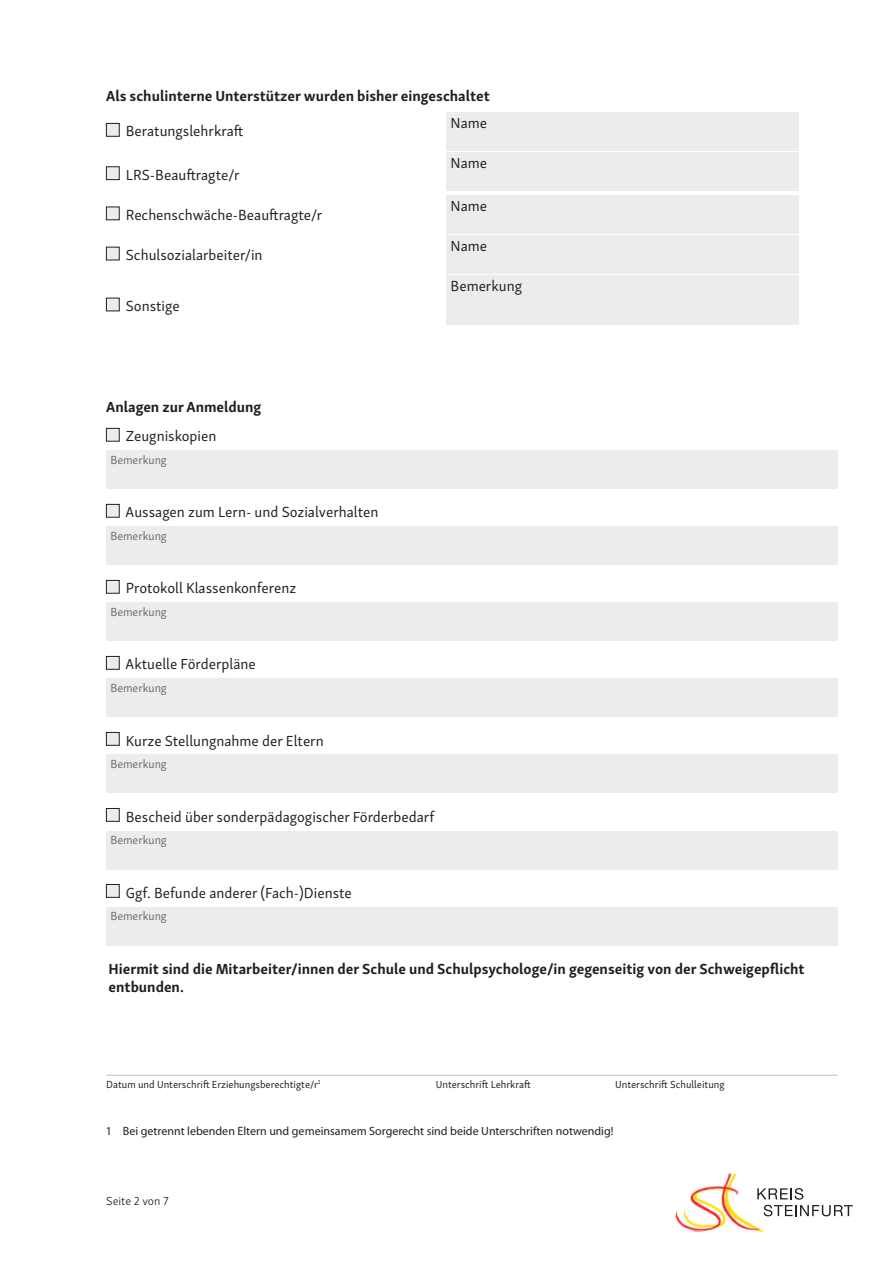
<style>
.page{position:relative;width:893px;height:1263px;background:#fff}
.page>*{position:absolute;margin:0;border:0;box-sizing:border-box;transform-origin:0 0}
.t1{font:15px "Skolar Sans Latn";color:#231f20}
.t2{font:700 15px/18px "Skolar Sans Latn";color:#231f20}
.t3{font:12px "Myriad Pro";color:#231f20}
.t4{font:300 12px "Skolar Sans Latn";color:#57585a}
.t5{font:300 12px "Skolar Sans Latn";color:#231f20}
.t6{font:10.5px "Skolar Sans Latn";color:#231f20}
.t7{font:6.15px "Skolar Sans Latn";color:#231f20}
</style>
<div class="page">
<svg style="left:773px;top:1188px;width:80px;height:28px"></svg>
<img style="left:675px;top:1173px;width:98px;height:60px">
<div style="left:106px;top:123px;width:13px;height:13px;background:#ececee"></div>
<div style="left:106px;top:123px;width:13px;height:13px;border:1px solid #231f20"></div>
<div style="left:446px;top:112px;width:353px;height:38px;background:#ececee"></div>
<div style="left:106px;top:167px;width:13px;height:13px;background:#ececee"></div>
<div style="left:106px;top:167px;width:13px;height:13px;border:1px solid #231f20"></div>
<div style="left:446px;top:152px;width:353px;height:38px;background:#ececee"></div>
<div style="left:106px;top:207px;width:13px;height:13px;background:#ececee"></div>
<div style="left:106px;top:207px;width:13px;height:13px;border:1px solid #231f20"></div>
<div style="left:446px;top:196px;width:353px;height:38px;background:#ececee"></div>
<div style="left:106px;top:247px;width:13px;height:13px;background:#ececee"></div>
<div style="left:106px;top:247px;width:13px;height:13px;border:1px solid #231f20"></div>
<div style="left:446px;top:236px;width:353px;height:38px;background:#ececee"></div>
<div style="left:106px;top:298px;width:13px;height:13px;background:#ececee"></div>
<div style="left:106px;top:298px;width:13px;height:13px;border:1px solid #231f20"></div>
<div style="left:446px;top:276px;width:353px;height:49px;background:#ececee"></div>
<div style="left:106px;top:428px;width:13px;height:13px;background:#ececee"></div>
<div style="left:106px;top:428px;width:13px;height:13px;border:1px solid #231f20"></div>
<div style="left:106px;top:451px;width:732px;height:38px;background:#ececee"></div>
<div style="left:106px;top:504px;width:13px;height:13px;background:#ececee"></div>
<div style="left:106px;top:504px;width:13px;height:13px;border:1px solid #231f20"></div>
<div style="left:106px;top:527px;width:732px;height:38px;background:#ececee"></div>
<div style="left:106px;top:580px;width:13px;height:13px;background:#ececee"></div>
<div style="left:106px;top:580px;width:13px;height:13px;border:1px solid #231f20"></div>
<div style="left:106px;top:603px;width:732px;height:38px;background:#ececee"></div>
<div style="left:106px;top:656px;width:13px;height:13px;background:#ececee"></div>
<div style="left:106px;top:656px;width:13px;height:13px;border:1px solid #231f20"></div>
<div style="left:106px;top:679px;width:732px;height:38px;background:#ececee"></div>
<div style="left:106px;top:732px;width:13px;height:13px;background:#ececee"></div>
<div style="left:106px;top:732px;width:13px;height:13px;border:1px solid #231f20"></div>
<div style="left:106px;top:755px;width:732px;height:38px;background:#ececee"></div>
<div style="left:106px;top:808px;width:13px;height:13px;background:#ececee"></div>
<div style="left:106px;top:808px;width:13px;height:13px;border:1px solid #231f20"></div>
<div style="left:106px;top:831px;width:732px;height:38px;background:#ececee"></div>
<div style="left:106px;top:884px;width:13px;height:13px;background:#ececee"></div>
<div style="left:106px;top:884px;width:13px;height:13px;border:1px solid #231f20"></div>
<div style="left:106px;top:907px;width:732px;height:38px;background:#ececee"></div>
<hr style="left:106px;top:1075px;width:732px;height:1px;background:#bcbdc0">
<p class="t2" style="left:106px;top:85px;width:385px">Als schulinterne Unterstützer wurden bisher eingeschaltet</p>
<p class="t1" style="left:126px;top:120px;width:119px">Beratungslehrkraft</p>
<p class="t1" style="left:451px;top:111px;width:38px">Name</p>
<p class="t1" style="left:126px;top:163px;width:115px">LRS-Beauftragte/r</p>
<p class="t1" style="left:126px;top:204px;width:198px">Rechenschwäche-Beauftragte/r</p>
<p class="t1" style="left:126px;top:244px;width:138px">Schulsozialarbeiter/in</p>
<p class="t1" style="left:126px;top:295px;width:55px">Sonstige</p>
<p class="t1" style="left:451px;top:151px;width:38px">Name</p>
<p class="t1" style="left:451px;top:195px;width:38px">Name</p>
<p class="t1" style="left:451px;top:235px;width:38px">Name</p>
<p class="t1" style="left:451px;top:275px;width:73px">Bemerkung</p>
<p class="t2" style="left:106px;top:396px;width:157px">Anlagen zur Anmeldung</p>
<p class="t1" style="left:126px;top:425px;width:92px">Zeugniskopien</p>
<p class="t4" style="left:110px;top:451px;width:58px">Bemerkung</p>
<p class="t1" style="left:126px;top:501px;width:254px">Aussagen zum Lern- und Sozialverhalten</p>
<p class="t4" style="left:110px;top:527px;width:58px">Bemerkung</p>
<p class="t1" style="left:126px;top:577px;width:172px">Protokoll Klassenkonferenz</p>
<p class="t4" style="left:110px;top:603px;width:58px">Bemerkung</p>
<p class="t1" style="left:126px;top:653px;width:132px">Aktuelle Förderpläne</p>
<p class="t4" style="left:110px;top:679px;width:58px">Bemerkung</p>
<p class="t1" style="left:126px;top:729px;width:199px">Kurze Stellungnahme der Eltern</p>
<p class="t4" style="left:110px;top:755px;width:58px">Bemerkung</p>
<p class="t1" style="left:126px;top:805px;width:310px">Bescheid über sonderpädagogischer Förderbedarf</p>
<p class="t4" style="left:110px;top:831px;width:58px">Bemerkung</p>
<p class="t1" style="left:126px;top:881px;width:227px">Ggf. Befunde anderer (Fach-)Dienste</p>
<p class="t4" style="left:110px;top:907px;width:58px">Bemerkung</p>
<p class="t2" style="left:109px;top:958px;width:698px">Hiermit sind die Mitarbeiter/innen der Schule und Schulpsychologe/in gegenseitig von der Schweigepflicht entbunden.</p>
<p class="t6" style="left:106px;top:1076px;width:213px">Datum und Unterschrift Erziehungsberechtigte/r</p>
<p class="t6" style="left:436px;top:1076px;width:96px">Unterschrift Lehrkraft</p>
<p class="t6" style="left:615px;top:1076px;width:111px">Unterschrift Schulleitung</p>
<p class="t7" style="left:318px;top:1077px;width:4px">1</p>
<p class="t3" style="left:106px;top:1124px;width:509px">1 Bei getrennt lebenden Eltern und gemeinsamem Sorgerecht sind beide Unterschriften notwendig!</p>
<p class="t5" style="left:106px;top:1192px;width:64px">Seite 2 von 7</p>
</div>
